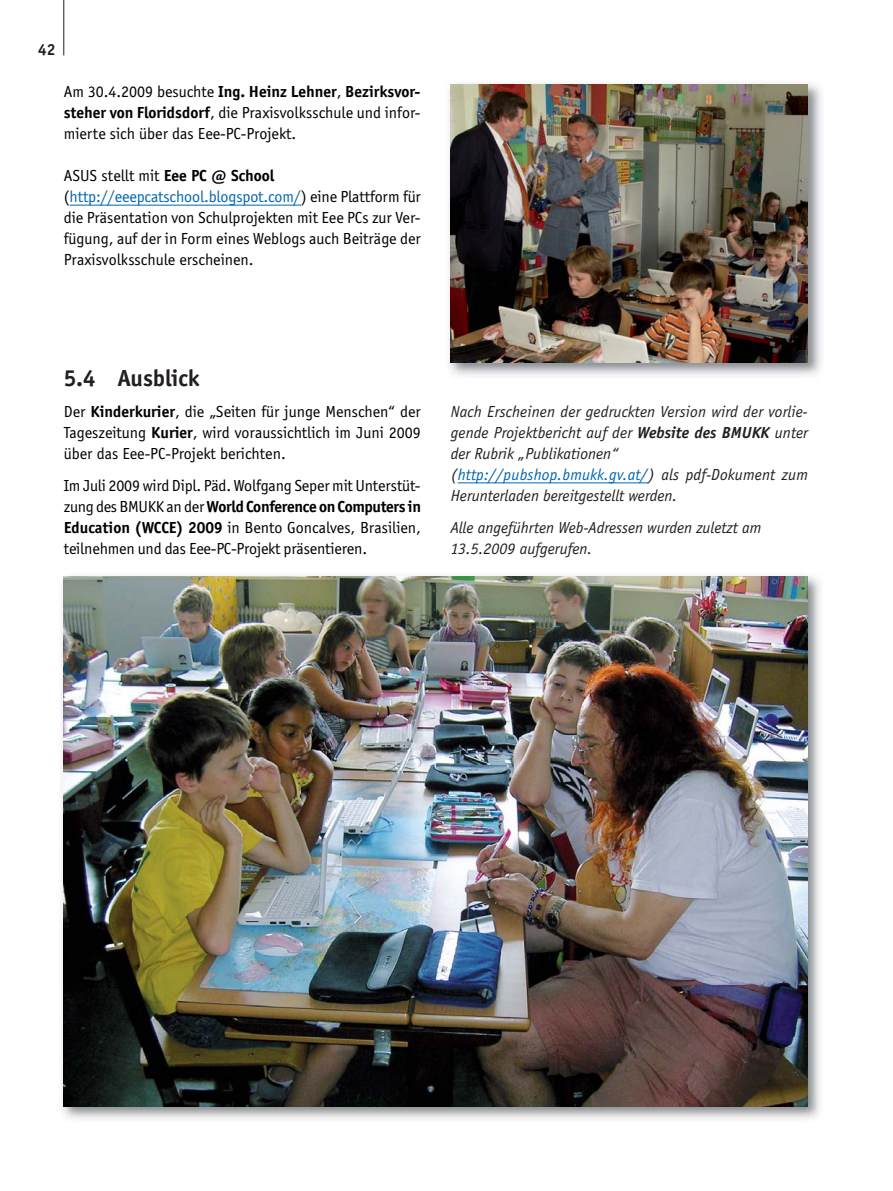
<style>
.page{position:relative;width:893px;height:1191px;background:#fff}
.page>*{position:absolute;margin:0;border:0;box-sizing:border-box;transform-origin:0 0}
.t1{font:700 24px "Officina Sans";color:#231f20}
.t2{font:16.5px/21px "Officina Sans";color:#000;text-align:justify}
.t3{font:italic 16.5px/21px "Officina Sans";color:#231f20}
.t4{font:700 16.5px "Officina Sans";color:#231f20}
.s1{font-weight:700}
.s2{color:#0066b3}
</style>
<div class="page">
<img style="left:62px;top:0;width:759px;height:1119px">
<p class="t4" style="left:38px;top:43px;width:19px">42</p>
<p class="t2" style="left:64px;top:83px;width:358px">Am 30.4.2009 besuchte <span class="s1">Ing. Heinz Lehner</span>, <span class="s1">Bezirksvor&shy;steher von Floridsdorf</span>, die Praxisvolksschule und infor&shy;mierte sich über das Eee-PC-Projekt.</p>
<p class="t2" style="left:64px;top:167px;width:359px;text-align:left">ASUS stellt mit <span class="s1">Eee PC @ School </span>(<span class="s2">http://eeepcatschool.blogspot.com/</span>) eine Plattform für die Präsentation von Schulprojekten mit Eee PCs zur Ver&shy;fügung, auf der in Form eines Weblogs auch Beiträge der Praxisvolksschule erscheinen.</p>
<h1 class="t1" style="left:64px;top:368px;width:137px">5.4 Ausblick</h1>
<p class="t2" style="left:64px;top:402px;width:359px">Der <span class="s1">Kinderkurier</span>, die „Seiten für junge Menschen“ der Tageszeitung <span class="s1">Kurier</span>, wird voraussichtlich im Juni 2009 über das Eee-PC-Projekt berichten.</p>
<p class="t2" style="left:64px;top:476px;width:359px">Im Juli 2009 wird Dipl. Päd. Wolfgang Seper mit Unterstüt&shy;zung des BMUKK an der <span class="s1">World Conference on Computers in Education (WCCE) 2009</span> in Bento Goncalves, Brasilien, teilnehmen und das Eee-PC-Projekt präsentieren.</p>
<p class="t3" style="left:451px;top:402px;width:359px">Nach Erscheinen der gedruckten Version wird der vorlie&shy;gende Projektbericht auf der <span class="s1">Website des BMUKK</span> unter der Rubrik „Publikationen“ (<span class="s2">http://pubshop.bmukk.gv.at/</span>) als pdf-Dokument zum Herunterladen bereitgestellt werden.</p>
<p class="t3" style="left:451px;top:518px;width:312px">Alle angeführten Web-Adressen wurden zuletzt am<br>13.5.2009 aufgerufen.</p>
</div>
